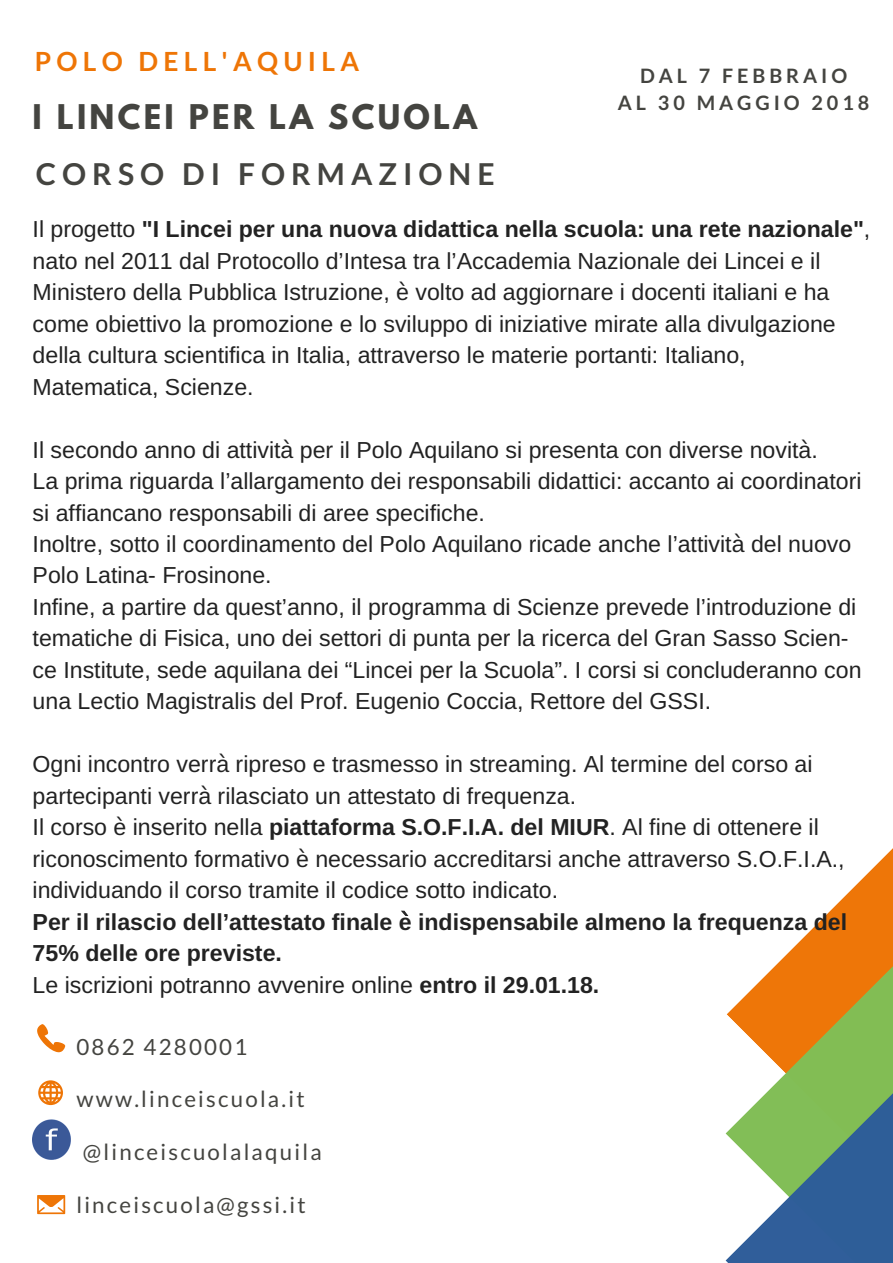
<style>
.page{position:relative;width:893px;height:1263px;background:#fff}
.page>*{position:absolute;margin:0;border:0;box-sizing:border-box;transform-origin:0 0}
.t1{font:700 30.15px "League Spartan";letter-spacing:.11em;color:#444440}
.t2{font:700 30.15px "Lato";letter-spacing:.2em;color:#444440}
.t3{font:700 26.4px "Lato";letter-spacing:.2em;color:#ee7506}
.t4{font:23.1px/31.5px "Arimo";color:#222}
.t5{font:22.35px "Lato";letter-spacing:.1em;color:#444440}
.t6{font:700 19.8px/27px "Lato";letter-spacing:.2em;color:#444440;text-align:center}
.s1{font-weight:700}
.s2{font-family:"DejaVu Sans"}
</style>
<div class="page">
<svg style="left:775px;top:849px;width:117px;height:117px"></svg>
<svg style="left:37px;top:1024px;width:28px;height:28px"></svg>
<svg style="left:38px;top:1080px;width:25px;height:25px"></svg>
<svg style="left:37px;top:1195px;width:28px;height:19px"></svg>
<svg style="left:727px;top:966px;width:165px;height:127px"></svg>
<svg style="left:725px;top:1093px;width:167px;height:169px"></svg>
<img style="left:33px;top:1120px;width:38px;height:39px">
<p class="t3" style="left:35px;top:45px;width:326px">POLO DELL'AQUILA</p>
<h1 class="t1" style="left:33px;top:102px;width:446px">I LINCEI PER LA SCUOLA</h1>
<p class="t6" style="left:618px;top:62px;width:253px">DAL 7 FEBBRAIO<br>AL 30 MAGGIO 2018</p>
<h1 class="t2" style="left:36px;top:156px;width:460px">CORSO DI FORMAZIONE</h1>
<p class="t4" style="left:33px;top:213px;width:839px">Il progetto <span class="s1">"I Lincei per una nuova didattica nella scuola: una rete nazionale"</span>, nato nel 2011 dal Protocollo d’Intesa tra l’Accademia Nazionale dei Lincei e il Ministero della Pubblica Istruzione, e<span class="s2">̀</span>volto ad aggiornare i docenti italiani e ha come obiettivo la promozione e lo sviluppo di iniziative mirate alla divulgazione della cultura scientifica in Italia, attraverso le materie portanti: Italiano, Matematica, Scienze.</p>
<p class="t4" style="left:33px;top:434px;width:830px">Il secondo anno di attivita<span class="s2">̀</span>per il Polo Aquilano si presenta con diverse novita<span class="s2">̀</span>.<br>La prima riguarda l’allargamento dei responsabili didattici: accanto ai coordinatori si affiancano responsabili di aree specifiche.<br>Inoltre, sotto il coordinamento del Polo Aquilano ricade anche l’attivita<span class="s2">̀</span>del nuovo Polo Latina- Frosinone.<br>Infine, a partire da quest’anno, il programma di Scienze prevede l’introduzione di tematiche di Fisica, uno dei settori di punta per la ricerca del Gran Sasso Scien&shy;ce Institute, sede aquilana dei “Lincei per la Scuola”. I corsi si concluderanno con una Lectio Magistralis del Prof. Eugenio Coccia, Rettore del GSSI.</p>
<p class="t4" style="left:33px;top:748px;width:816px">Ogni incontro verra<span class="s2">̀</span>ripreso e trasmesso in streaming. Al termine del corso ai partecipanti verra<span class="s2">̀</span>rilasciato un attestato di frequenza.<br>Il corso e<span class="s2">̀</span>inserito nella <span class="s1">piattaforma S.O.F.I.A. del MIUR</span>. Al fine di ottenere il riconoscimento formativo e<span class="s2">̀</span>necessario accreditarsi anche attraverso S.O.F.I.A., individuando il corso tramite il codice sotto indicato.<br><span class="s1">Per il rilascio dell’attestato finale e</span><span class="s2">̀</span><span class="s1">indispensabile almeno la frequenza del 75% delle ore previste.<br></span>Le iscrizioni potranno avvenire online <span class="s1">entro il 29.01.18.</span></p>
<p class="t5" style="left:76px;top:1032px;width:172px">0862 4280001</p>
<p class="t5" style="left:76px;top:1085px;width:230px">www.linceiscuola.it</p>
<p class="t5" style="left:83px;top:1138px;width:240px">@linceiscuolalaquila</p>
<p class="t5" style="left:76px;top:1191px;width:231px">linceiscuola@gssi.it</p>
</div>
